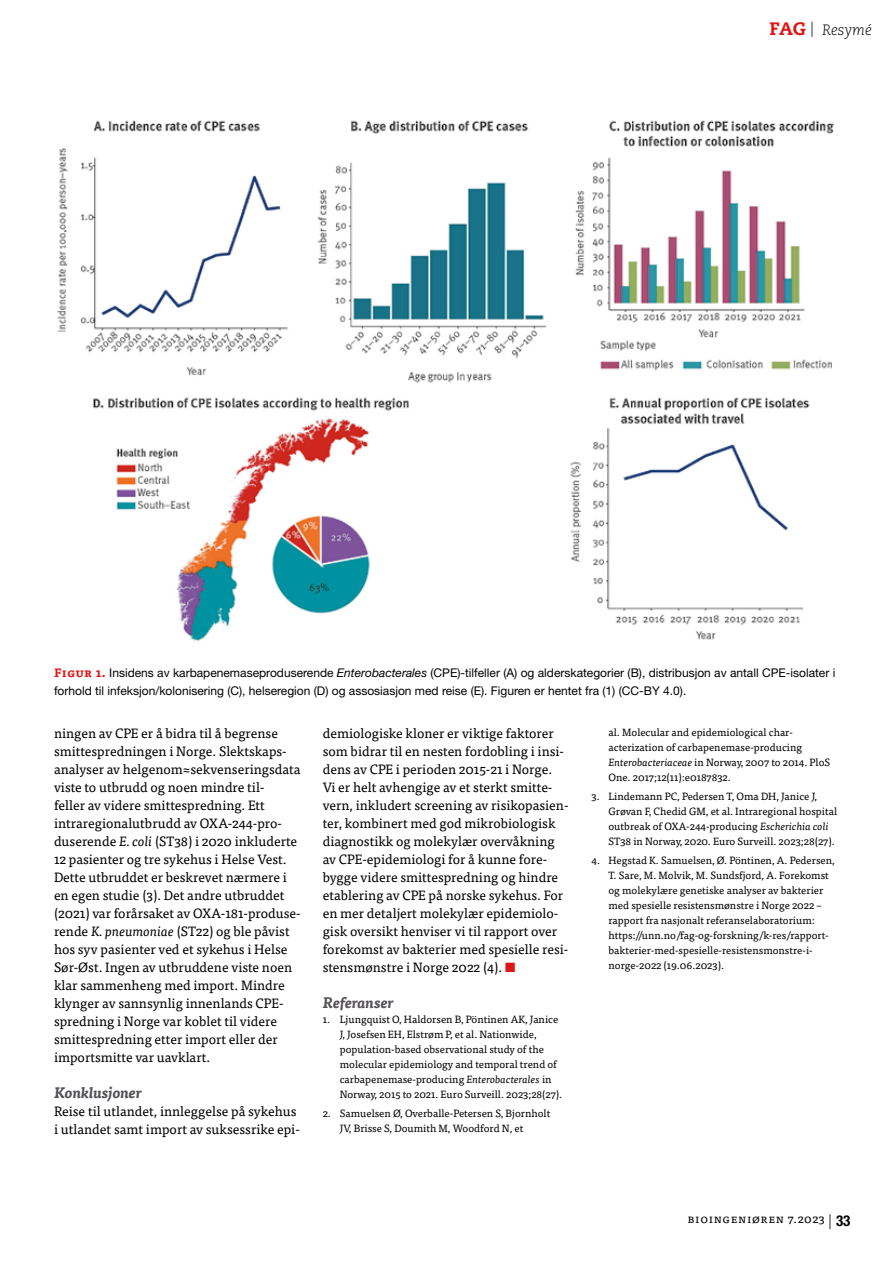
<style>
.page{position:relative;width:893px;height:1263px;background:#fff}
.page>*{position:absolute;margin:0;border:0;box-sizing:border-box;transform-origin:0 0}
.t1{font:italic 700 15px "Tisa Pro";color:#545158}
.t2{font:italic 300 15px "Caecilia LT Std";color:#000}
.t3{font:13.5px/18px "Tisa Pro";color:#000}
.t4{font:12px/18px "Helvetica Neue LT Pro";color:#000}
.t5{font:12px "Tisa Pro";letter-spacing:.05em;color:#000}
.t6{font:10.5px/15px "Tisa Pro";color:#000}
.s1{font-weight:800;font-style:normal;font-size:18px;color:#dc1715}
.s2{font-family:"Tisa Pro";font-weight:700;color:#dc1715}
.s3{font-style:italic}
.s4{color:#dc1715}
.s5{font-family:"Helvetica Neue LT Pro";font-weight:300;font-size:15px}
.s6{font-family:"Helvetica Neue LT Pro";font-weight:700;font-stretch:condensed;font-size:15px}
</style>
<div class="page">
<img style="left:57px;top:120px;width:777px;height:521px">
<p class="t2" style="left:769px;top:21px;width:104px"><span class="s1">FAG</span> | Resymé</p>
<p class="t4" style="left:54px;top:664px;width:783px"><span class="s2">Figur 1.</span> Insidens av karbapenemaseproduserende <span class="s3">Enterobacterales</span> (CPE)-tilfeller (A) og alderskategorier (B), distribusjon av antall CPE-isolater i forhold til infeksjon/kolonisering (C), helseregion (D) og assosiasjon med reise (E). Figuren er hentet fra (1) (CC-BY 4.0).</p>
<p class="t3" style="left:54px;top:723px;width:248px">ningen av CPE er å bidra til å begrense smittespredningen i Norge. Slektskaps&shy;analyser av helgenom≈sekvenseringsdata viste to utbrudd og noen mindre til-<br>feller av videre smittespredning. Ett intraregionalutbrudd av OXA-244-pro&shy;duserende <span class="s3">E. coli</span> (ST38) i 2020 inkluderte 12 pasienter og tre sykehus i Helse Vest.<br>Dette utbruddet er beskrevet nærmere i en egen studie (3). Det andre utbruddet (2021) var forårsaket av OXA-181-produse&shy;rende <span class="s3">K. pneumoniae</span> (ST22) og ble påvist hos syv pasienter ved et sykehus i Helse Sør-Øst. Ingen av utbruddene viste noen klar sammenheng med import. Mindre klynger av sannsynlig innenlands CPE&shy;spredning i Norge var koblet til videre smittespredning etter import eller der importsmitte var uavklart.</p>
<p class="t1" style="left:54px;top:1081px;width:89px">Konklusjoner</p>
<p class="t3" style="left:54px;top:1101px;width:247px">Reise til utlandet, innleggelse på sykehus i utlandet samt import av suksessrike epi-</p>
<p class="t3" style="left:323px;top:723px;width:247px">demiologiske kloner er viktige faktorer som bidrar til en nesten fordobling i insi&shy;dens av CPE i perioden 2015-21 i Norge.<br>Vi er helt avhengige av et sterkt smitte&shy;vern, inkludert screening av risikopasien&shy;ter, kombinert med god mikrobiologisk diagnostikk og molekylær overvåkning av CPE-epidemiologi for å kunne fore&shy;bygge videre smittespredning og hindre etablering av CPE på norske sykehus. For en mer detaljert molekylær epidemiolo&shy;gisk oversikt henviser vi til rapport over forekomst av bakterier med spesielle resi&shy;stensmønstre i Norge 2022 (4). <span class="s4">■</span></p>
<p class="t1" style="left:323px;top:991px;width:72px">Referanser</p>
<p class="t6" style="left:340px;top:1011px;width:224px;text-indent:-17px">1. Ljungquist O, Haldorsen B, Pöntinen AK, Janice J, Josefsen EH, Elstrøm P, et al. Nationwide, population-based observational study of the molecular epidemiology and temporal trend of carbapenemase-producing <span class="s3">Enterobacterales</span> in Norway, 2015 to 2021. Euro Surveill. 2023;28(27).</p>
<p class="t6" style="left:340px;top:1105px;width:212px;text-indent:-17px">2. Samuelsen Ø, Overballe-Petersen S, Bjornholt<br>JV, Brisse S, Doumith M, Woodford N, et</p>
<p class="t6" style="left:608px;top:724px;width:223px">al. Molecular and epidemiological char&shy;acterization of carbapenemase-producing <span class="s3">Enterobacteriaceae</span> in Norway, 2007 to 2014. PloS One. 2017;12(11):e0187832.</p>
<p class="t6" style="left:608px;top:788px;width:230px;text-indent:-17px">3. Lindemann PC, Pedersen T, Oma DH, Janice J, Grøvan F, Chedid GM, et al. Intraregional hospital outbreak of OXA-244-producing <span class="s3">Escherichia coli </span>ST38 in Norway, 2020. Euro Surveill. 2023;28(27).</p>
<p class="t6" style="left:608px;top:852px;width:228px;text-indent:-17px">4. Hegstad K. Samuelsen, Ø. Pöntinen, A. Pedersen, T. Sare, M. Molvik, M. Sundsfjord, A. Forekomst og molekylære genetiske analyser av bakterier med spesielle resistensmønstre i Norge 2022 – rapport fra nasjonalt referanselaboratorium: https://unn.no/fag-og-forskning/k-res/rapport&shy;bakterier-med-spesielle-resistensmonstre-i&shy;norge-2022 (19.06.2023).</p>
<p class="t5" style="left:687px;top:1209px;width:165px">Bioingeniøren 7.2023 <span class="s5">|</span> <span class="s6">33</span></p>
</div>
